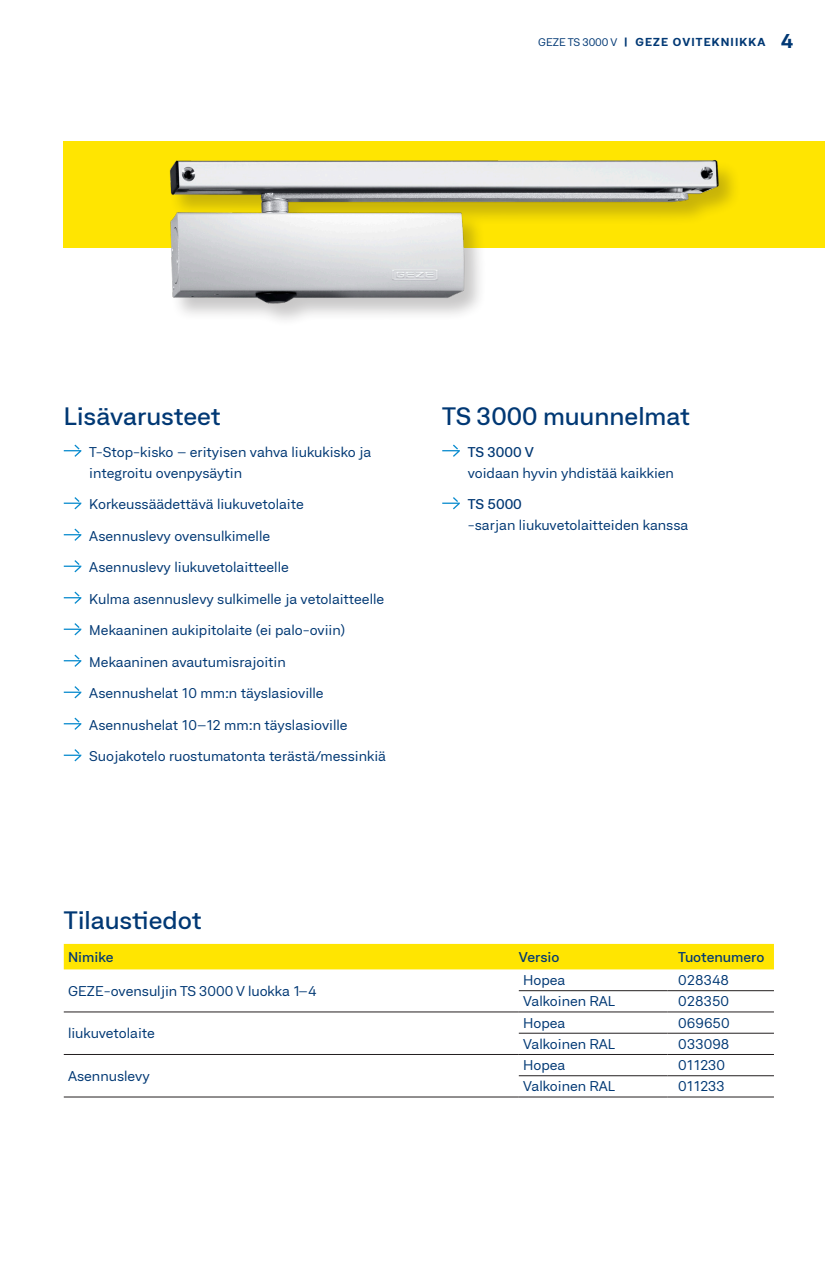
<style>
.page{position:relative;width:825px;height:1263px;background:#fff}
.page>*{position:absolute;margin:0;border:0;box-sizing:border-box;transform-origin:0 0}
.SUB_HEADLINE{font:500 expanded 24px "Neufile Grotesk";color:#013874}
.BULLET{font:expanded 13.5px/21px "Neufile Grotesk";color:#013874}
.TABLE_TEKST{font:expanded 13.5px "Neufile Grotesk";color:#013874}
.TABLE_TEKST-2{font:500 expanded 13.5px "Neufile Grotesk";color:#013874}
.t1{font:700 expanded 11.25px "Neufile Grotesk";letter-spacing:.1em;color:#013874}
.s1{font-weight:400;font-size:10.5px}
.s2{font-size:19.5px}
.s3{font-weight:500}
</style>
<div class="page">
<div style="left:64px;top:944px;width:710px;height:25px;background:#ffe501"></div>
<hr style="left:519px;top:990px;width:149px;height:1px;background:#231f20">
<hr style="left:668px;top:990px;width:106px;height:1px;background:#231f20">
<hr style="left:64px;top:1012px;width:455px;height:1px;background:#231f20">
<hr style="left:519px;top:1012px;width:149px;height:1px;background:#231f20">
<hr style="left:668px;top:1012px;width:106px;height:1px;background:#231f20">
<hr style="left:519px;top:1033px;width:149px;height:1px;background:#231f20">
<hr style="left:668px;top:1033px;width:106px;height:1px;background:#231f20">
<hr style="left:64px;top:1054px;width:455px;height:1px;background:#231f20">
<hr style="left:519px;top:1054px;width:149px;height:1px;background:#231f20">
<hr style="left:668px;top:1054px;width:106px;height:1px;background:#231f20">
<hr style="left:519px;top:1075px;width:149px;height:1px;background:#231f20">
<hr style="left:668px;top:1075px;width:106px;height:1px;background:#231f20">
<hr style="left:64px;top:1097px;width:455px;height:1px;background:#231f20">
<hr style="left:519px;top:1097px;width:149px;height:1px;background:#231f20">
<hr style="left:668px;top:1097px;width:106px;height:1px;background:#231f20">
<img style="left:63px;top:141px;width:762px;height:179px">
<svg style="left:442px;top:445px;width:18px;height:12px"></svg>
<svg style="left:442px;top:497px;width:18px;height:12px"></svg>
<svg style="left:64px;top:445px;width:17px;height:12px"></svg>
<svg style="left:64px;top:497px;width:17px;height:12px"></svg>
<svg style="left:64px;top:529px;width:17px;height:12px"></svg>
<svg style="left:64px;top:560px;width:17px;height:12px"></svg>
<svg style="left:64px;top:592px;width:17px;height:12px"></svg>
<svg style="left:64px;top:623px;width:17px;height:12px"></svg>
<svg style="left:64px;top:655px;width:17px;height:12px"></svg>
<svg style="left:64px;top:686px;width:17px;height:12px"></svg>
<svg style="left:64px;top:718px;width:17px;height:12px"></svg>
<svg style="left:64px;top:749px;width:17px;height:12px"></svg>
<p class="t1" style="left:538px;top:35px;width:257px"><span class="s1">GEZE TS 3000 V</span> | GEZE OVITEKNIIKKA <span class="s2">4</span></p>
<p class="SUB_HEADLINE" style="left:64px;top:401px;width:158px">Lisävarusteet</p>
<p class="BULLET" style="left:89px;top:441px;width:283px">T-Stop-kisko – erityisen vahva liukukisko ja integroitu ovenpysäytin</p>
<p class="BULLET" style="left:89px;top:494px;width:216px">Korkeussäädettävä liukuvetolaite</p>
<p class="BULLET" style="left:89px;top:525px;width:182px">Asennuslevy ovensulkimelle</p>
<p class="BULLET" style="left:89px;top:557px;width:201px">Asennuslevy liukuvetolaitteelle</p>
<p class="BULLET" style="left:89px;top:588px;width:296px">Kulma asennuslevy sulkimelle ja vetolaitteelle</p>
<p class="BULLET" style="left:89px;top:620px;width:257px">Mekaaninen aukipitolaite (ei palo-oviin)</p>
<p class="BULLET" style="left:89px;top:651px;width:198px">Mekaaninen avautumisrajoitin</p>
<p class="BULLET" style="left:89px;top:683px;width:236px">Asennushelat 10 mm:n täyslasioville</p>
<p class="BULLET" style="left:89px;top:714px;width:260px">Asennushelat 10–12 mm:n täyslasioville</p>
<p class="BULLET" style="left:89px;top:746px;width:298px">Suojakotelo ruostumatonta terästä/messinkiä</p>
<p class="SUB_HEADLINE" style="left:442px;top:401px;width:249px">TS 3000 muunnelmat</p>
<p class="BULLET" style="left:468px;top:441px;width:208px"><span class="s3">TS 3000 V<br></span>voidaan hyvin yhdistää kaikkien</p>
<p class="BULLET" style="left:468px;top:494px;width:222px"><span class="s3">TS 5000<br></span>-sarjan liukuvetolaitteiden kanssa</p>
<p class="SUB_HEADLINE" style="left:64px;top:905px;width:139px">Tilaustiedot</p>
<p class="TABLE_TEKST-2" style="left:68px;top:948px;width:47px">Nimike</p>
<p class="TABLE_TEKST-2" style="left:519px;top:948px;width:42px">Versio</p>
<p class="TABLE_TEKST-2" style="left:678px;top:948px;width:88px">Tuotenumero</p>
<p class="TABLE_TEKST" style="left:68px;top:982px;width:250px">GEZE-ovensuljin TS 3000 V luokka 1–4</p>
<p class="TABLE_TEKST" style="left:523px;top:972px;width:44px">Hopea</p>
<p class="TABLE_TEKST" style="left:678px;top:972px;width:52px">028348</p>
<p class="TABLE_TEKST" style="left:523px;top:993px;width:94px">Valkoinen RAL</p>
<p class="TABLE_TEKST" style="left:678px;top:993px;width:52px">028350</p>
<p class="TABLE_TEKST" style="left:68px;top:1025px;width:88px">liukuvetolaite</p>
<p class="TABLE_TEKST" style="left:68px;top:1067px;width:83px">Asennuslevy</p>
<p class="TABLE_TEKST" style="left:523px;top:1014px;width:44px">Hopea</p>
<p class="TABLE_TEKST" style="left:678px;top:1014px;width:53px">069650</p>
<p class="TABLE_TEKST" style="left:523px;top:1035px;width:94px">Valkoinen RAL</p>
<p class="TABLE_TEKST" style="left:678px;top:1035px;width:53px">033098</p>
<p class="TABLE_TEKST" style="left:523px;top:1057px;width:44px">Hopea</p>
<p class="TABLE_TEKST" style="left:678px;top:1057px;width:48px">011230</p>
<p class="TABLE_TEKST" style="left:523px;top:1078px;width:94px">Valkoinen RAL</p>
<p class="TABLE_TEKST" style="left:678px;top:1078px;width:48px">011233</p>
</div>
